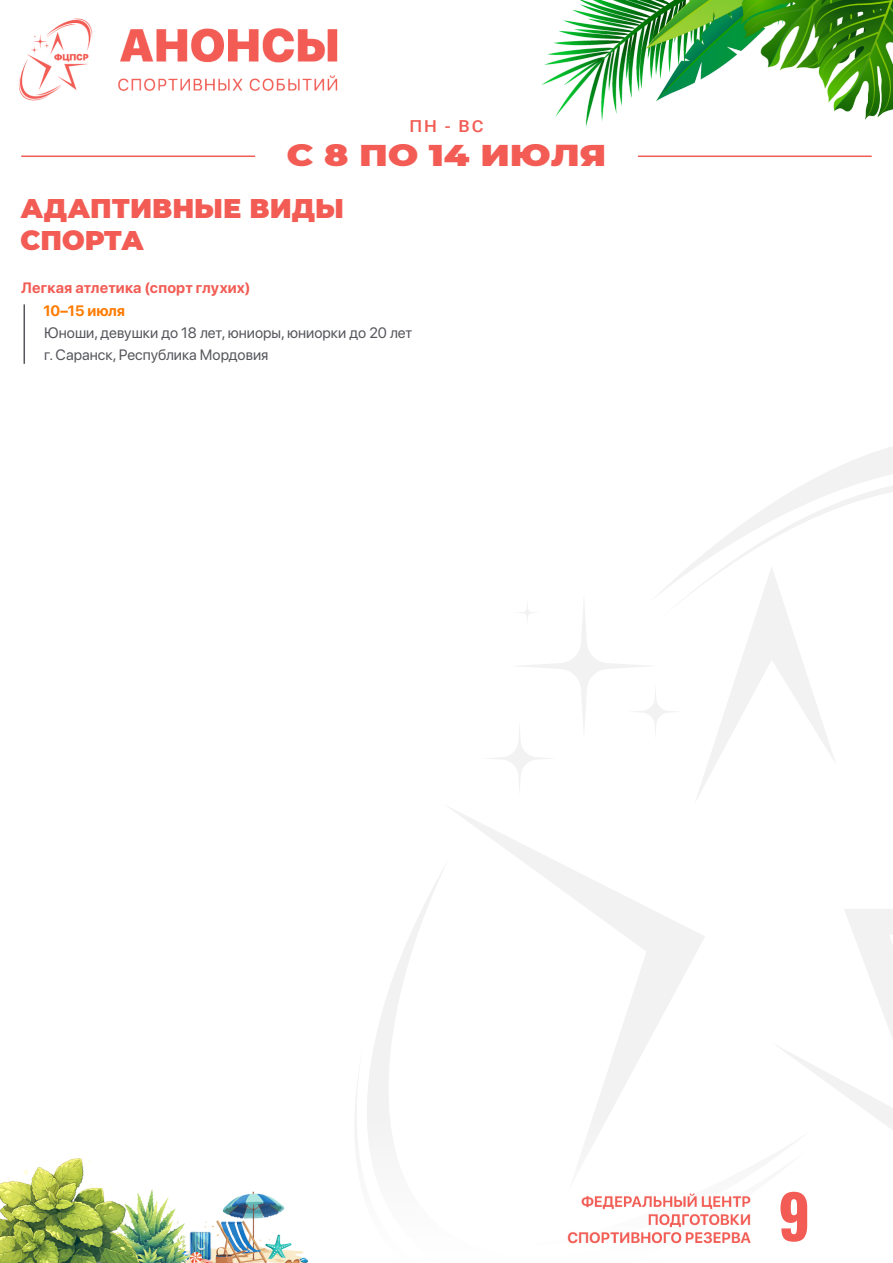
<style>
.page{position:relative;width:893px;height:1263px;background:#fff}
.page>*{position:absolute;margin:0;border:0;box-sizing:border-box;transform-origin:0 0}
.t1{font:700 60px "Oswald";color:#f25c54}
.t2{font:900 30px "Montserrat";color:#f25c54;scale:1.2 1}
.А_-_Заголовок{font:900 27px/32.4px "Montserrat";color:#f25c54}
.t3{font:500 16.5px "Roboto";color:#f25c54;scale:1.09 1}
.А_-_Текст{font:15px "SF Pro Display";color:#56575c}
.А_-_вид_спорта{font:italic 700 15px "SF Pro Display";letter-spacing:.01em;color:#f25c54}
.А_-_дата{font:italic 700 15px "SF Pro Display";color:#ff7b00}
</style>
<div class="page">
<img style="left:0;top:0;width:893px;height:1263px">
<hr style="left:21px;top:156px;width:234px;height:1px;background:#f25c54">
<hr style="left:638px;top:156px;width:234px;height:1px;background:#f25c54">
<hr style="left:24px;top:304px;width:1px;height:60px;background:#56575c">
<p class="t3" style="left:409px;top:115px;width:69px">ПН - ВС</p>
<h2 class="t2" style="left:287px;top:133px;width:268px">С 8 ПО 14 ИЮЛЯ</h2>
<p class="А_-_Заголовок" style="left:21px;top:190px;width:325px">АДАПТИВНЫЕ ВИДЫ<br>СПОРТА</p>
<p class="А_-_вид_спорта" style="left:21px;top:277px;width:231px">Легкая атлетика (спорт глухих)</p>
<p class="А_-_дата" style="left:43px;top:300px;width:83px">10–15 июля</p>
<p class="А_-_Текст" style="left:44px;top:322px;width:369px">Юноши, девушки до 18 лет, юниоры, юниорки до 20 лет</p>
<p class="А_-_Текст" style="left:44px;top:344px;width:226px">г. Саранск, Республика Мордовия</p>
<h1 class="t1" style="left:778px;top:1185px;width:34px">9</h1>
</div>
